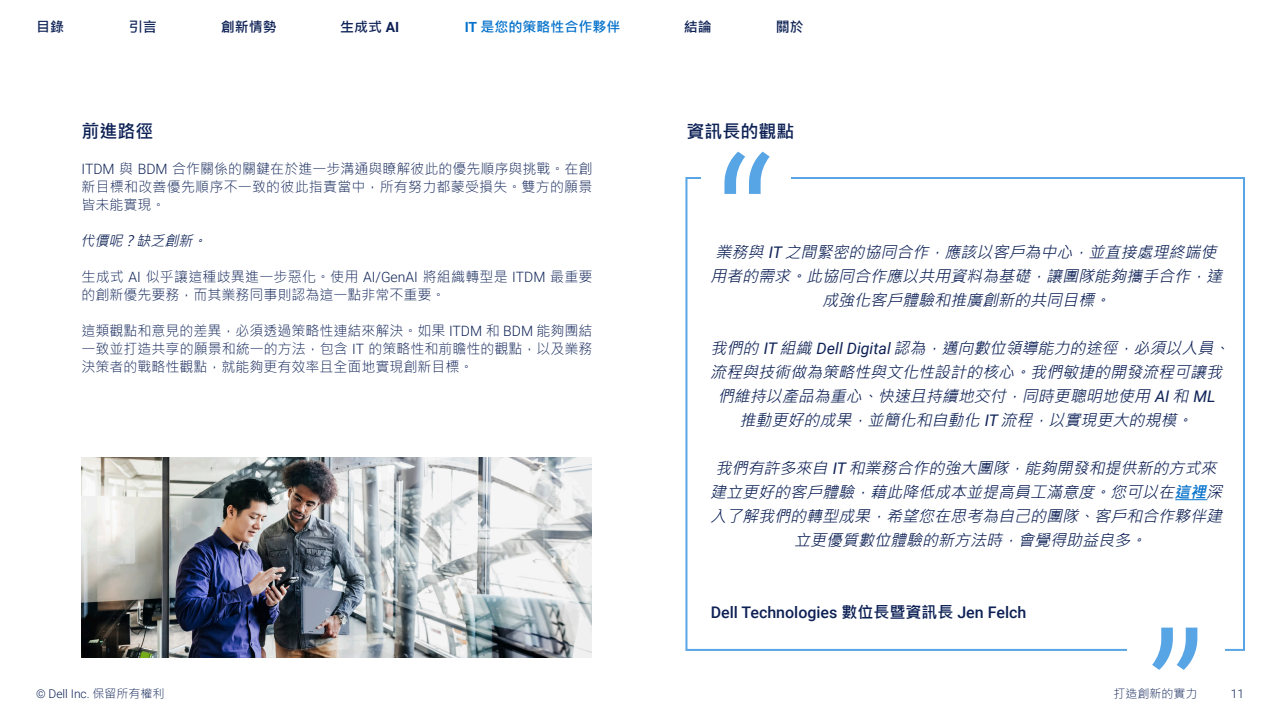
<style>
.page{position:relative;width:1280px;height:720px;background:#fff}
.page>*{position:absolute;margin:0;border:0;box-sizing:border-box;transform-origin:0 0}
.t1{font:300 200px "Roboto";color:#58a5e6}
.t2{font:700 18.3px "Microsoft Jheng Hei";color:#0d2155}
.t3{font:700 18px "Microsoft Jheng Hei";color:#0d2155}
.t4{font:italic 16px/24px "Microsoft Jheng Hei";color:#0d2155;text-align:center}
.t5{font:500 16px "Roboto";color:#0d2155}
.t6{font:300 14.2px/18px "Microsoft Jheng Hei";color:#0d2155;text-align:justify}
.t7{font:italic 14.2px "Microsoft Jheng Hei";color:#0d2155}
.t8{font:700 14px "Microsoft Jheng Hei";color:#0d2155}
.t9{font:700 14px "Microsoft Jheng Hei";color:#0672cb}
.t10{font:300 12px "Roboto";color:#0d2155}
.t11{font:300 12px "Microsoft Jheng Hei";color:#0d2155}
.s1{font-family:"Roboto"}
.s2{font-weight:700;color:#0672cb}
.s3{font-family:"Microsoft Jheng Hei";font-weight:700}
.s4{font-family:"Microsoft Jheng Hei"}
</style>
<div class="page">
<div style="left:685px;top:177px;width:560px;height:474px;border:2px solid #58a5e6"></div>
<div style="left:701px;top:150px;width:90px;height:54px;background:#fff"></div>
<hr style="left:1175px;top:499px;width:32px;height:1px;background:#0672cb">
<img style="left:82px;top:458px;width:510px;height:200px">
<div style="left:1127px;top:623px;width:98px;height:54px;background:#fff"></div>
<p class="t8" style="left:36px;top:18px;width:29px">目錄</p>
<p class="t8" style="left:129px;top:18px;width:29px">引言</p>
<p class="t8" style="left:221px;top:18px;width:58px">創新情勢</p>
<p class="t8" style="left:340px;top:18px;width:60px">生成式 <span class="s1">AI</span></p>
<p class="t9" style="left:465px;top:18px;width:157px"><span class="s1">IT</span> 是您的策略性合作夥伴</p>
<p class="t8" style="left:684px;top:18px;width:29px">結論</p>
<p class="t8" style="left:776px;top:18px;width:29px">關於</p>
<p class="t2" style="left:82px;top:120px;width:73px">前進路徑</p>
<p class="t6" style="left:82px;top:160px;width:513px"><span class="s1">ITDM</span> 與 <span class="s1">BDM</span> 合作關係的關鍵在於進一步溝通與瞭解彼此的優先順序與挑戰。在創新目標和改善優先順序不一致的彼此指責當中，所有努力都蒙受損失。雙方的願景皆未能實現。</p>
<p class="t7" style="left:80px;top:232px;width:131px">代價呢？缺乏創新。</p>
<p class="t6" style="left:82px;top:268px;width:513px">生成式 <span class="s1">AI</span> 似乎讓這種歧異進一步惡化。使用 <span class="s1">AI/GenAI</span> 將組織轉型是 <span class="s1">ITDM</span> 最重要的創新優先要務，而其業務同事則認為這一點非常不重要。</p>
<p class="t6" style="left:82px;top:322px;width:513px">這類觀點和意見的差異，必須透過策略性連結來解決。如果 <span class="s1">ITDM</span> 和 <span class="s1">BDM</span> 能夠團結一致並打造共享的願景和統一的方法，包含 <span class="s1">IT</span> 的策略性和前瞻性的觀點，以及業務決策者的戰略性觀點，就能夠更有效率且全面地實現創新目標。</p>
<p class="t3" style="left:686px;top:120px;width:109px">資訊長的觀點</p>
<p class="t1" style="left:715px;top:92px;width:61px">“</p>
<p class="t4" style="left:710px;top:240px;width:518px">業務與 <span class="s1">I T</span> 之間緊密的協同合作，應該以客戶為中心，並直接處理終端使用者的需求。此協同合作應以共用資料為基礎，讓團隊能夠攜手合作，達成強化客戶體驗和推廣創新的共同目標。</p>
<p class="t4" style="left:710px;top:336px;width:525px">我們的 <span class="s1">I T</span> 組織 <span class="s1">D e ll D ig i ta l</span> 認為，邁向數位領導能力的途徑，必須以人員、</p>
<p class="t4" style="left:710px;top:360px;width:518px">流程與技術做為策略性與文化性設計的核心。我們敏捷的開發流程可讓我</p>
<p class="t4" style="left:718px;top:384px;width:499px">們維持以產品為重心、快速且持續地交付，同時更聰明地使用 <span class="s1">A I</span> 和 <span class="s1">M L</span></p>
<p class="t4" style="left:740px;top:408px;width:459px">推動更好的成果，並簡化和自動化 <span class="s1">I T</span> 流程，以實現更大的規模。</p>
<p class="t4" style="left:710px;top:456px;width:518px">我們有許多來自 <span class="s1">I T</span> 和業務合作的強大團隊，能夠開發和提供新的方式來建立更好的客戶體驗，藉此降低成本並提高員工滿意度。您可以在<span class="s2">這裡</span>深入了解我們的轉型成果，希望您在思考為自己的團隊、客戶和合作夥伴建立更優質數位體驗的新方法時，會覺得助益良多。</p>
<p class="t5" style="left:711px;top:601px;width:317px">Dell Technologies <span class="s3">數位長暨資訊長</span> Jen Felch</p>
<p class="t1" style="left:1207px;top:729px;width:61px;rotate:-180deg">“</p>
<p class="t10" style="left:36px;top:685px;width:130px">© Dell Inc. <span class="s4">保留所有權利</span></p>
<p class="t11" style="left:1114px;top:686px;width:85px">打造創新的實力</p>
<p class="t10" style="left:1231px;top:685px;width:15px">11</p>
</div>
